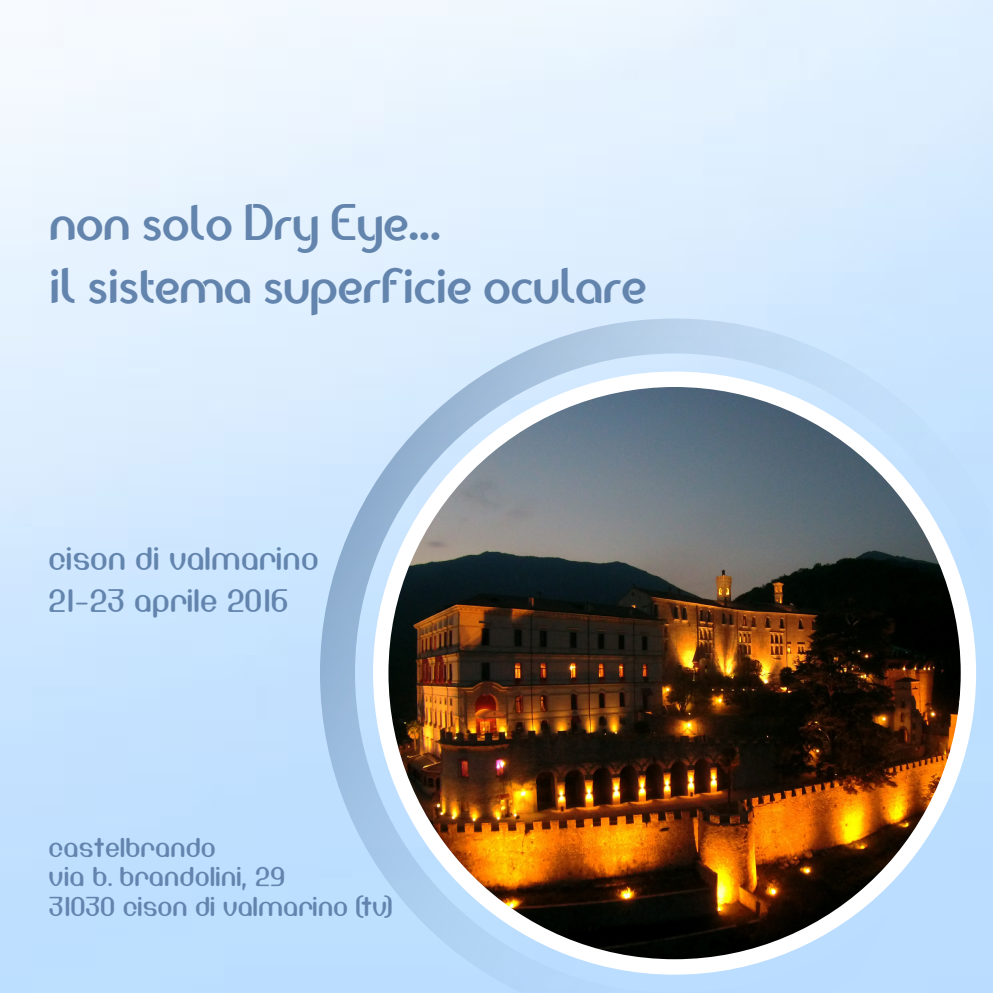
<style>
.page{position:relative;width:993px;height:993px;background:#fff}
.page>*{position:absolute;margin:0;border:0;box-sizing:border-box;transform-origin:0 0}
.t1{font:49px "Balkeno";color:#6384ad}
.t2{font:22.75px "DF667 Chlorine";color:#6384ad}
.t3{font:19.25px "DF667 Chlorine";color:#6384ad}
</style>
<div class="page">
<svg style="left:320px;top:318px;width:672px;height:674px;background:#c1ddf8"></svg>
<img style="left:380px;top:379px;width:588px;height:587px;border-radius:294px">
<div style="left:373px;top:371px;width:602px;height:603px;border:15px solid #fff;border-radius:50%"></div>
<p class="t1" style="left:50px;top:203px;width:392px">non solo Dry Eye...</p>
<p class="t1" style="left:50px;top:266px;width:598px">il sistema superficie oculare</p>
<p class="t2" style="left:49px;top:544px;width:272px">CISON DI VALMARINO</p>
<p class="t2" style="left:49px;top:586px;width:241px">21-23 APRILE 2016</p>
<p class="t3" style="left:49px;top:834px;width:169px">CASTELBRANDO</p>
<p class="t3" style="left:49px;top:864px;width:238px">VIA B. BRANDOLINI, 29</p>
<p class="t3" style="left:49px;top:894px;width:346px">31030 CISON DI VALMARINO (TV)</p>
</div>
